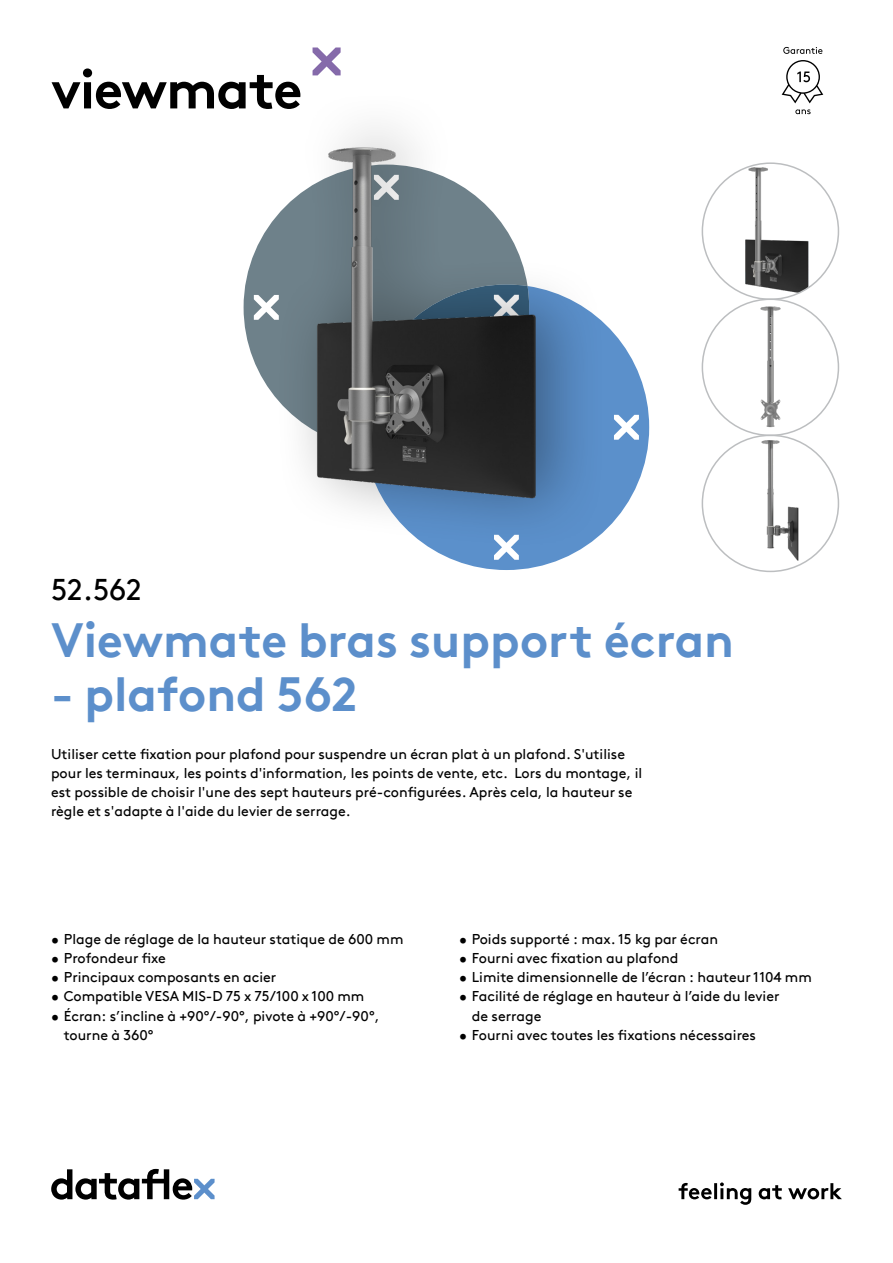
<style>
.page{position:relative;width:893px;height:1263px;background:#fff}
.page>*{position:absolute;margin:0;border:0;box-sizing:border-box;transform-origin:0 0}
.hoofdstuk{font:700 54px "Brown Pro TT";letter-spacing:-.02em;color:#000}
.productnaam{font:700 48px "Brown Pro TT";color:#5c8fcb}
.productnummer{font:30px "Brown Pro TT";color:#000}
.omschrijving{font:14.25px/19.2px "Brown Pro TT";color:#000}
</style>
<div class="page">
<svg style="left:641px;top:380px;width:8px;height:95px"></svg>
<svg style="left:51px;top:1169px;width:164px;height:30px"></svg>
<svg style="left:679px;top:1182px;width:163px;height:23px"></svg>
<svg style="left:313px;top:47px;width:28px;height:28px"></svg>
<img style="left:702px;top:163px;width:136px;height:136px;border-radius:68px">
<img style="left:702px;top:299px;width:136px;height:136px;border-radius:68px">
<img style="left:702px;top:435px;width:136px;height:136px;border-radius:68px">
<img style="left:243px;top:133px;width:398px;height:437px">
<svg style="left:782px;top:60px;width:41px;height:43px"></svg>
<svg style="left:783px;top:47px;width:39px;height:7px"></svg>
<svg style="left:795px;top:109px;width:16px;height:5px"></svg>
<p class="hoofdstuk" style="left:51px;top:46px;width:253px">viewmate</p>
<p class="productnummer" style="left:51px;top:566px;width:92px">52.562</p>
<p class="productnaam" style="left:51px;top:601px;width:684px">Viewmate bras support écran</p>
<p class="productnaam" style="left:51px;top:655px;width:308px">- plafond 562</p>
<p class="omschrijving" style="left:51px;top:743px;width:593px">Utiliser cette fixation pour plafond pour suspendre un écran plat à un plafond. S'utilise pour les terminaux, les points d'information, les points de vente, etc. Lors du montage, il est possible de choisir l'une des sept hauteurs pré-configurées. Après cela, la hauteur se règle et s'adapte à l'aide du levier de serrage.</p>
<p class="omschrijving" style="left:51px;top:928px;width:354px">• Plage de réglage de la hauteur statique de 600 mm</p>
<p class="omschrijving" style="left:51px;top:947px;width:116px">• Profondeur fixe</p>
<p class="omschrijving" style="left:51px;top:966px;width:227px">• Principaux composants en acier</p>
<p class="omschrijving" style="left:51px;top:986px;width:315px">• Compatible VESA MIS-D 75 x 75/100 x 100 mm</p>
<p class="omschrijving" style="left:64px;top:1005px;width:317px;text-indent:-13px">• Écran: s’incline à +90°/-90°, pivote à +90°/-90°, tourne à 360°</p>
<p class="omschrijving" style="left:459px;top:928px;width:260px">• Poids supporté : max. 15 kg par écran</p>
<p class="omschrijving" style="left:459px;top:947px;width:221px">• Fourni avec fixation au plafond</p>
<p class="omschrijving" style="left:459px;top:966px;width:354px">• Limite dimensionnelle de l’écran : hauteur 1104 mm</p>
<p class="omschrijving" style="left:472px;top:986px;width:309px;text-indent:-13px">• Facilité de réglage en hauteur à l’aide du levier de serrage</p>
<p class="omschrijving" style="left:459px;top:1024px;width:298px">• Fourni avec toutes les fixations nécessaires</p>
</div>
